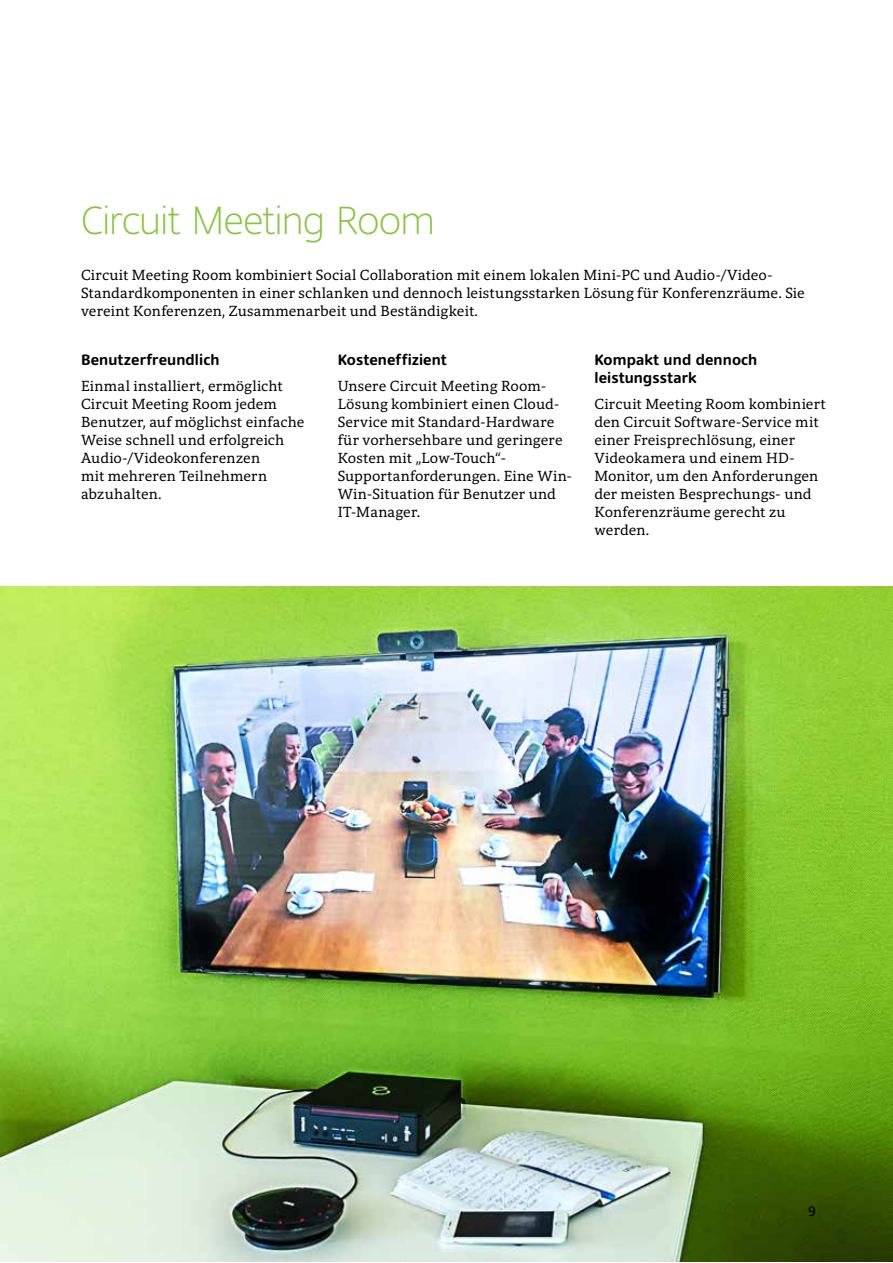
<style>
.page{position:relative;width:893px;height:1263px;background:#fff}
.page>*{position:absolute;margin:0;border:0;box-sizing:border-box;transform-origin:0 0}
.t1{font:300 39px "Harmony Sans";letter-spacing:-.01em;color:#88c540}
.t2{font:15px/18px "Harmony Serif";letter-spacing:.005em;color:#000}
.t3{font:700 15px/18px "Harmony Sans";letter-spacing:.01em;color:#000}
.t4{font:13.5px "Harmony Sans";color:#000}
</style>
<div class="page">
<img style="left:0;top:586px;width:893px;height:676px">
<h1 class="t1" style="left:81px;top:196px;width:355px">Circuit Meeting Room</h1>
<p class="t2" style="left:81px;top:266px;width:725px">Circuit Meeting Room kombiniert Social Collaboration mit einem lokalen Mini-PC und Audio-/Video-<br>Standardkomponenten in einer schlanken und dennoch leistungsstarken Lösung für Konferenzräume. Sie vereint Konferenzen, Zusammenarbeit und Beständigkeit.</p>
<p class="t3" style="left:81px;top:350px;width:140px">Benutzerfreundlich</p>
<p class="t2" style="left:81px;top:377px;width:225px">Einmal installiert, ermöglicht<br>Circuit Meeting Room jedem<br>Benutzer, auf möglichst einfache<br>Weise schnell und erfolgreich<br>Audio-/Videokonferenzen<br>mit mehreren Teilnehmern abzuhalten.</p>
<p class="t3" style="left:338px;top:350px;width:111px">Kosteneffizient</p>
<p class="t2" style="left:338px;top:377px;width:236px">Unsere Circuit Meeting Room-<br>Lösung kombiniert einen Cloud-<br>Service mit Standard-Hardware für vorhersehbare und geringere<br>Kosten mit „Low-Touch“-<br>Supportanforderungen. Eine Win-<br>Win-Situation für Benutzer und<br>IT-Manager.</p>
<p class="t3" style="left:594px;top:350px;width:164px">Kompakt und dennoch leistungsstark</p>
<p class="t2" style="left:594px;top:395px;width:233px">Circuit Meeting Room kombiniert den Circuit Software-Service mit einer Freisprechlösung, einer<br>Videokamera und einem HD-<br>Monitor, um den Anforderungen der meisten Besprechungs- und<br>Konferenzräume gerecht zu werden.</p>
<p class="t4" style="left:808px;top:1203px;width:9px">9</p>
</div>
